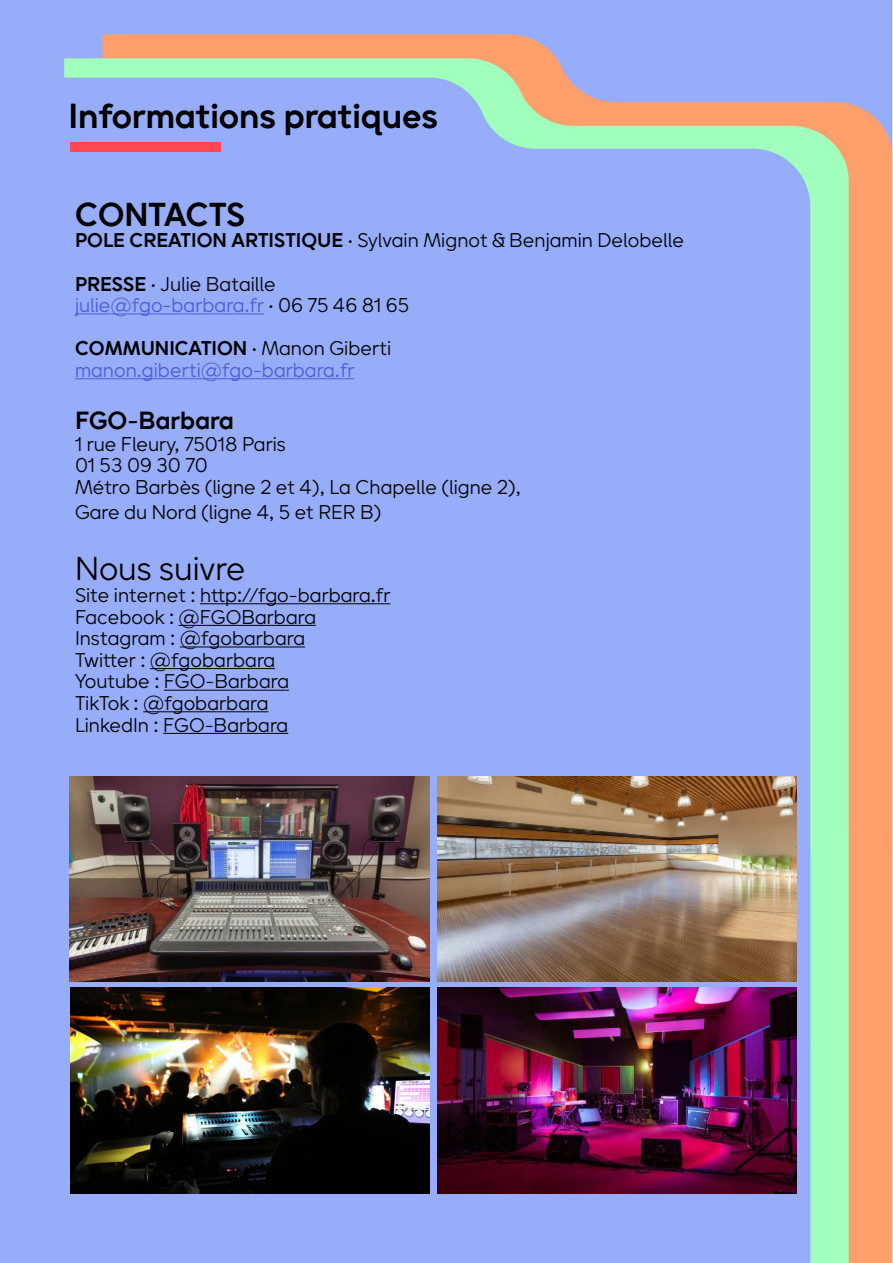
<style>
.page{position:relative;width:893px;height:1263px;background:#fff}
.page>*{position:absolute;margin:0;border:0;box-sizing:border-box;transform-origin:0 0}
.t1{font:700 31.5px "Sentic";color:#000}
.t2{font:30px "Sentic";color:#020203}
.t3{font:700 30px "Sentic";letter-spacing:-.005em;color:#020203}
.t4{font:700 22.5px "Sentic";color:#020203}
.t5{font:18px/21.6px "Sentic";color:#020203}
.t6{font:18px/21.6px "Sentic";color:#4f5cd6}
.s1{font-weight:700}
.s2{color:#4f5cd6}
.s3{font-weight:700;color:#020203}
.s4{color:#020203}
</style>
<div class="page">
<img style="left:0;top:0;width:893px;height:1263px">
<hr style="left:75px;top:313px;width:189px;height:1px;background:#4f5cd6">
<hr style="left:75px;top:378px;width:280px;height:1px;background:#4f5cd6">
<hr style="left:200px;top:603px;width:190px;height:1px;background:#020203">
<hr style="left:179px;top:625px;width:137px;height:1px;background:#020203">
<hr style="left:180px;top:646px;width:125px;height:1px;background:#020203">
<hr style="left:150px;top:668px;width:125px;height:1px;background:#020203">
<hr style="left:164px;top:690px;width:125px;height:1px;background:#020203">
<hr style="left:143px;top:711px;width:125px;height:1px;background:#020203">
<hr style="left:163px;top:733px;width:125px;height:1px;background:#020203">
<div style="left:70px;top:142px;width:151px;height:10px;background:#ff4752"></div>
<img style="left:71px;top:987px;width:358px;height:206px">
<img style="left:437px;top:987px;width:360px;height:206px">
<img style="left:70px;top:776px;width:359px;height:205px">
<img style="left:437px;top:776px;width:360px;height:205px">
<h1 class="t1" style="left:68px;top:95px;width:371px">Informations pratiques</h1>
<h2 class="t3" style="left:75px;top:195px;width:172px">CONTACTS</h2>
<p class="t5" style="left:75px;top:230px;width:610px"><span class="s1">POLE CREATION ARTISTIQUE</span> · Sylvain Mignot &amp; Benjamin Delobelle</p>
<p class="t5" style="left:75px;top:273px;width:336px"><span class="s1">PRESSE</span> · Julie Bataille <span class="s2">julie@fgo-barbara.fr</span> · 06 75 46 81 65</p>
<p class="t6" style="left:75px;top:338px;width:318px"><span class="s3">COMMUNICATION</span> <span class="s4">· Manon Giberti </span>manon.giberti@fgo-barbara.fr</p>
<p class="t4" style="left:75px;top:406px;width:160px">FGO-Barbara</p>
<p class="t5" style="left:75px;top:433px;width:447px">1 rue Fleury, 75018 Paris<br>01 53 09 30 70<br>Métro Barbès (ligne 2 et 4), La Chapelle (ligne 2),</p>
<p class="t5" style="left:75px;top:502px;width:308px">Gare du Nord (ligne 4, 5 et RER B)</p>
<h2 class="t2" style="left:75px;top:550px;width:172px">Nous suivre</h2>
<p class="t5" style="left:75px;top:585px;width:317px">Site internet : http://fgo-barbara.fr<br>Facebook : @FGOBarbara<br>Instagram : @fgobarbara<br>Twitter : @fgobarbara<br>Youtube : FGO-Barbara<br>TikTok : @fgobarbara<br>LinkedIn : FGO-Barbara</p>
</div>
